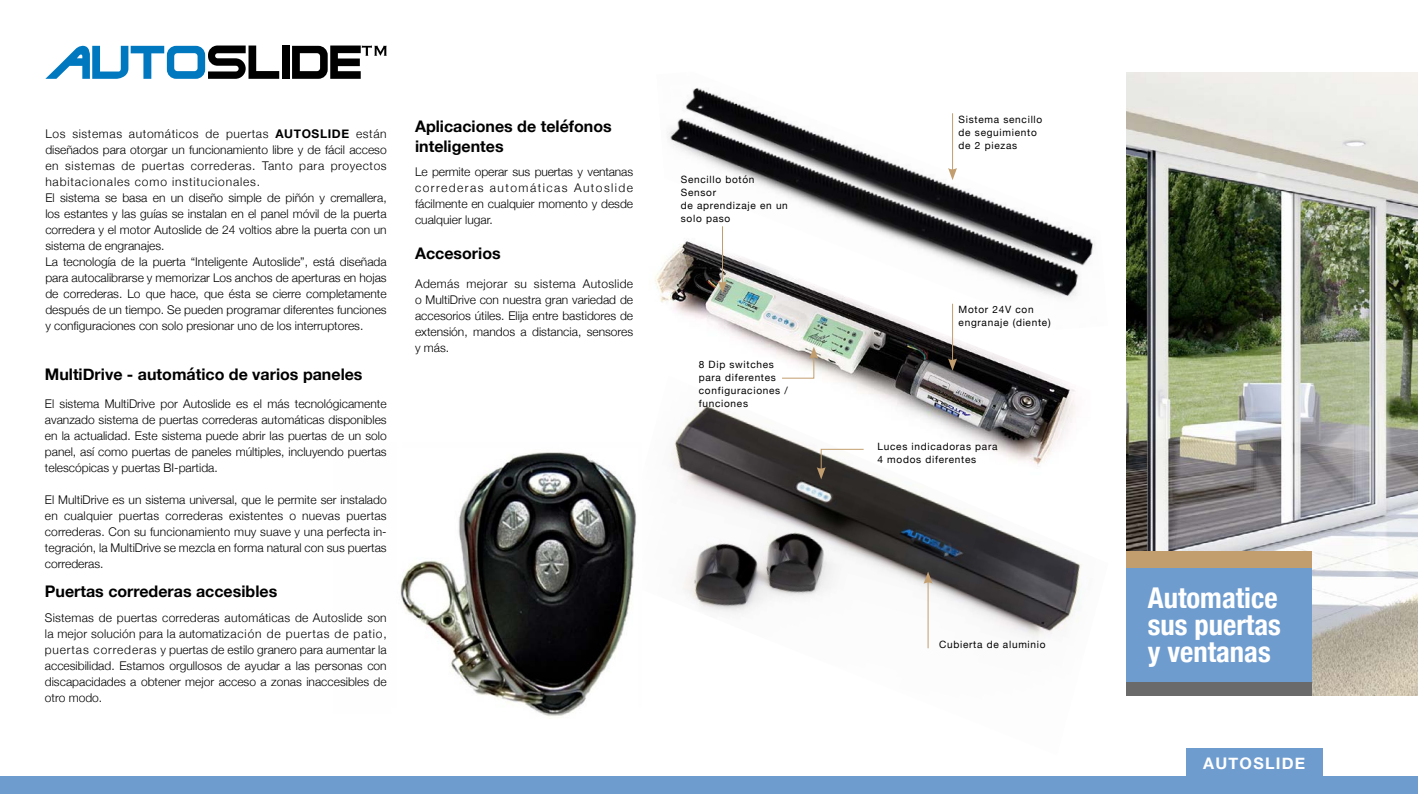
<style>
.page{position:relative;width:1418px;height:794px;background:#fff}
.page>*{position:absolute;margin:0;border:0;box-sizing:border-box;transform-origin:0 0}
.t1{font:700 condensed 28.6px/26.8px "Helvetica Neue";color:#fff;text-align:justify}
.t2{font:700 16px/20px "Helvetica Neue";color:#000}
.t3{font:700 16px "Helvetica Neue";letter-spacing:.08em;color:#fff}
.t4{font:300 12px/16px "Helvetica Neue";color:#000;text-align:justify}
.t5{font:10px/13px "Helvetica Neue";letter-spacing:.07em;color:#000}
.s1{font-weight:700}
</style>
<div class="page">
<div style="left:0;top:776px;width:1417px;height:18px;background:#6e9ccf"></div>
<div style="left:1186px;top:748px;width:136px;height:35px;background:#6e9ccf"></div>
<img style="left:1126px;top:73px;width:291px;height:622px">
<img style="left:668px;top:88px;width:427px;height:169px">
<img style="left:655px;top:211px;width:435px;height:165px">
<img style="left:671px;top:376px;width:411px;height:273px">
<hr style="left:952px;top:304px;width:1px;height:58px;background:#c29e6e">
<svg style="left:948px;top:358px;width:9px;height:13px"></svg>
<hr style="left:722px;top:226px;width:1px;height:58px;background:#c29e6e">
<svg style="left:718px;top:281px;width:9px;height:12px"></svg>
<hr style="left:952px;top:113px;width:1px;height:58px;background:#c29e6e">
<svg style="left:948px;top:168px;width:9px;height:12px"></svg>
<svg style="left:781px;top:347px;width:37px;height:32px"></svg>
<svg style="left:816px;top:448px;width:48px;height:31px"></svg>
<hr style="left:927px;top:580px;width:1px;height:68px;background:#c29e6e">
<svg style="left:923px;top:571px;width:9px;height:13px"></svg>
<div style="left:1126px;top:567px;width:185px;height:115px;background:#6e9ccf"></div>
<div style="left:1126px;top:682px;width:185px;height:14px;background:#6a6a6a"></div>
<div style="left:1126px;top:552px;width:185px;height:16px;background:#c29e6e"></div>
<img style="left:400px;top:452px;width:237px;height:265px">
<svg style="left:45px;top:46px;width:234px;height:33px"></svg>
<div style="left:282px;top:46px;width:7px;height:33px;background:#000"></div>
<svg style="left:292px;top:45px;width:95px;height:34px"></svg>
<p class="t4" style="left:45px;top:125px;width:343px;text-align:left">Los sistemas automáticos de puertas <span class="s1">AUTOSLIDE</span> están diseñados para otorgar un funcionamiento libre y de fácil acceso en sistemas de puertas correderas. Tanto para proyectos habitacionales como institucionales.<br>El sistema se basa en un diseño simple de piñón y cremallera, los estantes y las guías se instalan en el panel móvil de la puerta corredera y el motor Autoslide de 24 voltios abre la puerta con un sistema de engranajes.<br>La tecnología de la puerta “Inteligente Autoslide”, está diseñada para autocalibrarse y memorizar Los anchos de aperturas en hojas de correderas. Lo que hace, que ésta se cierre completamente después de un tiempo. Se pueden programar diferentes funciones y configuraciones con solo presionar uno de los interruptores.</p>
<h2 class="t2" style="left:45px;top:364px;width:319px">MultiDrive - automático de varios paneles</h2>
<p class="t4" style="left:45px;top:394px;width:343px">El sistema MultiDrive por Autoslide es el más tecnológicamente avanzado sistema de puertas correderas automáticas disponibles en la actualidad. Este sistema puede abrir las puertas de un solo panel, así como puertas de paneles múltiples, incluyendo puertas telescópicas y puertas BI-partida.</p>
<p class="t4" style="left:45px;top:490px;width:343px">El MultiDrive es un sistema universal, que le permite ser instalado en cualquier puertas correderas existentes o nuevas puertas correderas. Con su funcionamiento muy suave y una perfecta in&shy;tegración, la MultiDrive se mezcla en forma natural con sus puertas correderas.</p>
<h2 class="t2" style="left:45px;top:581px;width:234px">Puertas correderas accesibles</h2>
<p class="t4" style="left:45px;top:609px;width:343px">Sistemas de puertas correderas automáticas de Autoslide son la mejor solución para la automatización de puertas de patio, puertas correderas y puertas de estilo granero para aumentar la accesibilidad. Estamos orgullosos de ayudar a las personas con discapacidades a obtener mejor acceso a zonas inaccesibles de otro modo.</p>
<h2 class="t2" style="left:415px;top:117px;width:198px">Aplicaciones de teléfonos inteligentes</h2>
<p class="t4" style="left:415px;top:163px;width:220px">Le permite operar sus puertas y ventanas correderas automáticas Autoslide fácilmente en cualquier momento y desde cualquier lugar.</p>
<h2 class="t2" style="left:415px;top:244px;width:87px">Accesorios</h2>
<p class="t4" style="left:415px;top:275px;width:220px">Además mejorar su sistema Autoslide o MultiDrive con nuestra gran variedad de accesorios útiles. Elija entre bastidores de extensión, mandos a distancia, sensores y más.</p>
<p class="t5" style="left:681px;top:173px;width:109px">Sencillo botón<br>Sensor<br>de aprendizaje en un solo paso</p>
<p class="t5" style="left:698px;top:358px;width:91px">8 Dip switches para diferentes configuraciones / funciones</p>
<p class="t5" style="left:958px;top:113px;width:85px">Sistema sencillo de seguimiento de 2 piezas</p>
<p class="t5" style="left:958px;top:303px;width:93px">Motor 24V con engranaje (diente)</p>
<p class="t5" style="left:877px;top:441px;width:121px">Luces indicadoras para<br>4 modos diferentes</p>
<p class="t5" style="left:939px;top:639px;width:108px">Cubierta de aluminio</p>
<h1 class="t1" style="left:1147px;top:582px;width:134px">Automatice sus puertas y ventanas</h1>
<h2 class="t3" style="left:1203px;top:751px;width:104px">AUTOSLIDE</h2>
</div>
